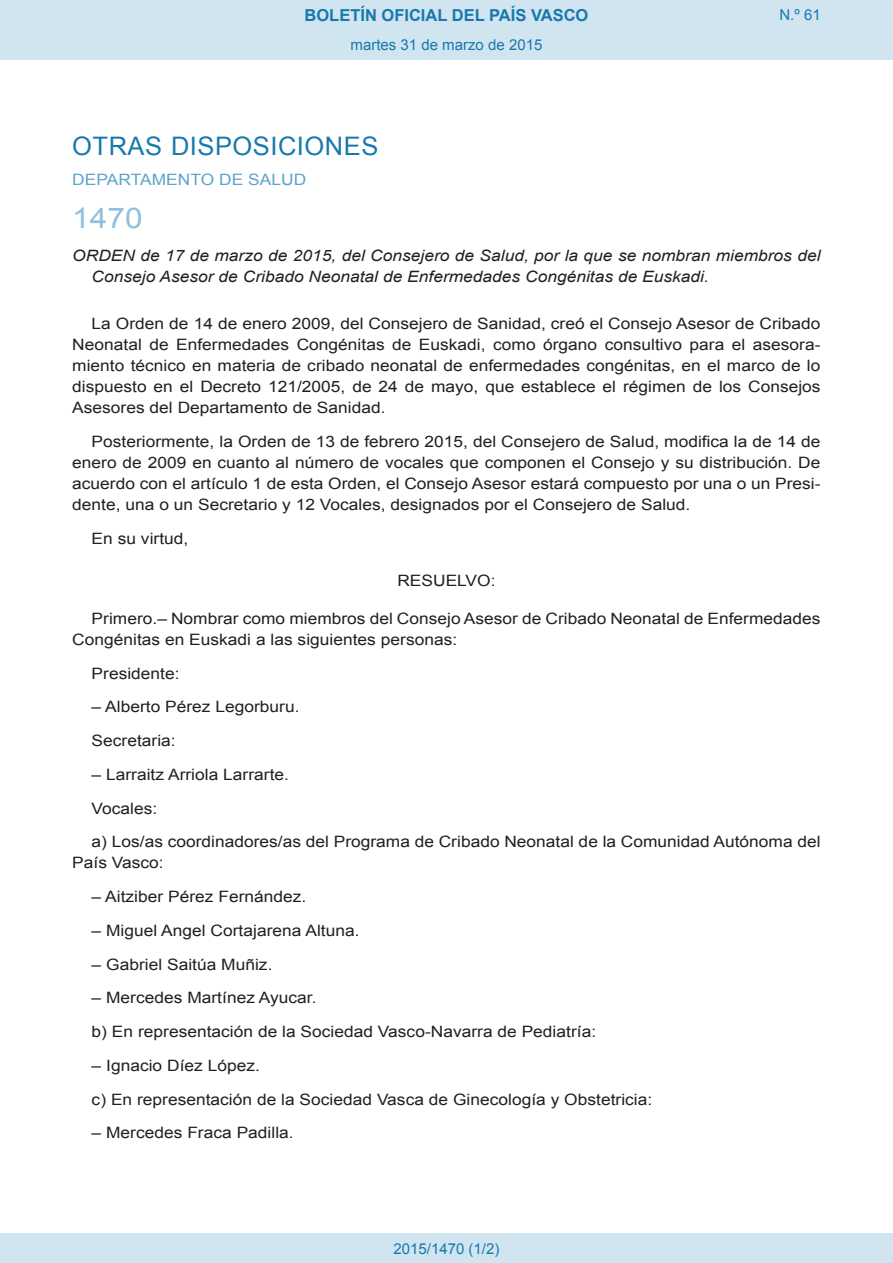
<style>
.page{position:relative;width:893px;height:1263px;background:#fff}
.page>*{position:absolute;margin:0;border:0;box-sizing:border-box;transform-origin:0 0}
.BOPVOrden{font:28.5px "Arial";color:#90c0db;scale:1.11 1}
.BOPVSeccion{font:25.5px "Arial";letter-spacing:.02em;color:#1879ad}
.t1{font:700 16.5px "Arial";color:#1879ad}
.BOPVDetalle{font:15.6px/21px "Arial";color:#231f20;text-align:justify;scale:1.11 1}
.BOPVTitulo{font:italic 15.6px/21px "Arial";color:#231f20;scale:1.11 1}
.BOPVOrganismo{font:15.6px "Arial";letter-spacing:.005em;color:#5ea4ca;scale:1.11 1}
.BOPVClave{font:15.6px "Arial";color:#231f20;scale:1.11 1}
.Paginacion_Centro{font:15px "Arial";color:#1879ad}
</style>
<div class="page">
<div style="left:0;top:0;width:893px;height:60px;background:#d0e5f0"></div>
<div style="left:0;top:1233px;width:893px;height:30px;background:#d0e5f0"></div>
<p class="t1" style="left:305px;top:4px;width:285px">BOLETÍN OFICIAL DEL PAÍS VASCO</p>
<p class="Paginacion_Centro" style="left:351px;top:35px;width:193px">martes 31 de marzo de 2015</p>
<p class="Paginacion_Centro" style="left:779px;top:5px;width:43px">N.º 61</p>
<p class="BOPVSeccion" style="left:72px;top:129px;width:308px">OTRAS DISPOSICIONES</p>
<p class="BOPVOrganismo" style="left:72px;top:169px;width:212px">DEPARTAMENTO DE SALUD</p>
<p class="BOPVOrden" style="left:72px;top:199px;width:65px">1470</p>
<p class="BOPVTitulo" style="left:92px;top:246px;width:658px;text-indent:-19px">ORDEN de 17 de marzo de 2015, del Consejero de Salud, por la que se nombran miembros del<br>Consejo Asesor de Cribado Neonatal de Enfermedades Congénitas de Euskadi.</p>
<p class="BOPVDetalle" style="left:72px;top:313px;width:676px;text-indent:19px">La Orden de 14 de enero 2009, del Consejero de Sanidad, creó el Consejo Asesor de Cribado Neonatal de Enfermedades Congénitas de Euskadi, como órgano consultivo para el asesora&shy;miento técnico en materia de cribado neonatal de enfermedades congénitas, en el marco de lo dispuesto en el Decreto 121/2005, de 24 de mayo, que establece el régimen de los Consejos Asesores del Departamento de Sanidad.</p>
<p class="BOPVDetalle" style="left:72px;top:431px;width:676px;text-indent:19px">Posteriormente, la Orden de 13 de febrero 2015, del Consejero de Salud, modifica la de 14 de enero de 2009 en cuanto al número de vocales que componen el Consejo y su distribución. De acuerdo con el artículo 1 de esta Orden, el Consejo Asesor estará compuesto por una o un Presi&shy;dente, una o un Secretario y 12 Vocales, designados por el Consejero de Salud.</p>
<p class="BOPVDetalle" style="left:92px;top:528px;width:89px">En su virtud,</p>
<p class="BOPVClave" style="left:397px;top:570px;width:90px">RESUELVO:</p>
<p class="BOPVDetalle" style="left:72px;top:608px;width:676px;text-indent:19px">Primero.– Nombrar como miembros del Consejo Asesor de Cribado Neonatal de Enfermedades<br>Congénitas en Euskadi a las siguientes personas:</p>
<p class="BOPVDetalle" style="left:92px;top:663px;width:81px">Presidente:</p>
<p class="BOPVDetalle" style="left:92px;top:696px;width:189px">– Alberto Pérez Legorburu.</p>
<p class="BOPVDetalle" style="left:92px;top:730px;width:77px">Secretaria:</p>
<p class="BOPVDetalle" style="left:92px;top:764px;width:179px">– Larraitz Arriola Larrarte.</p>
<p class="BOPVDetalle" style="left:92px;top:798px;width:61px">Vocales:</p>
<p class="BOPVDetalle" style="left:72px;top:831px;width:676px;text-indent:19px">a) Los/as coordinadores/as del Programa de Cribado Neonatal de la Comunidad Autónoma del<br>País Vasco:</p>
<p class="BOPVDetalle" style="left:92px;top:886px;width:195px">– Aitziber Pérez Fernández.</p>
<p class="BOPVDetalle" style="left:92px;top:920px;width:243px">– Miguel Angel Cortajarena Altuna.</p>
<p class="BOPVDetalle" style="left:92px;top:954px;width:164px">– Gabriel Saitúa Muñiz.</p>
<p class="BOPVDetalle" style="left:92px;top:987px;width:204px">– Mercedes Martínez Ayucar.</p>
<p class="BOPVDetalle" style="left:92px;top:1021px;width:456px">b) En representación de la Sociedad Vasco-Navarra de Pediatría:</p>
<p class="BOPVDetalle" style="left:92px;top:1055px;width:153px">– Ignacio Díez López.</p>
<p class="BOPVDetalle" style="left:92px;top:1089px;width:507px">c) En representación de la Sociedad Vasca de Ginecología y Obstetricia:</p>
<p class="BOPVDetalle" style="left:92px;top:1123px;width:184px">– Mercedes Fraca Padilla.</p>
<p class="Paginacion_Centro" style="left:393px;top:1238px;width:107px">2015/1470 (1/2)</p>
</div>
